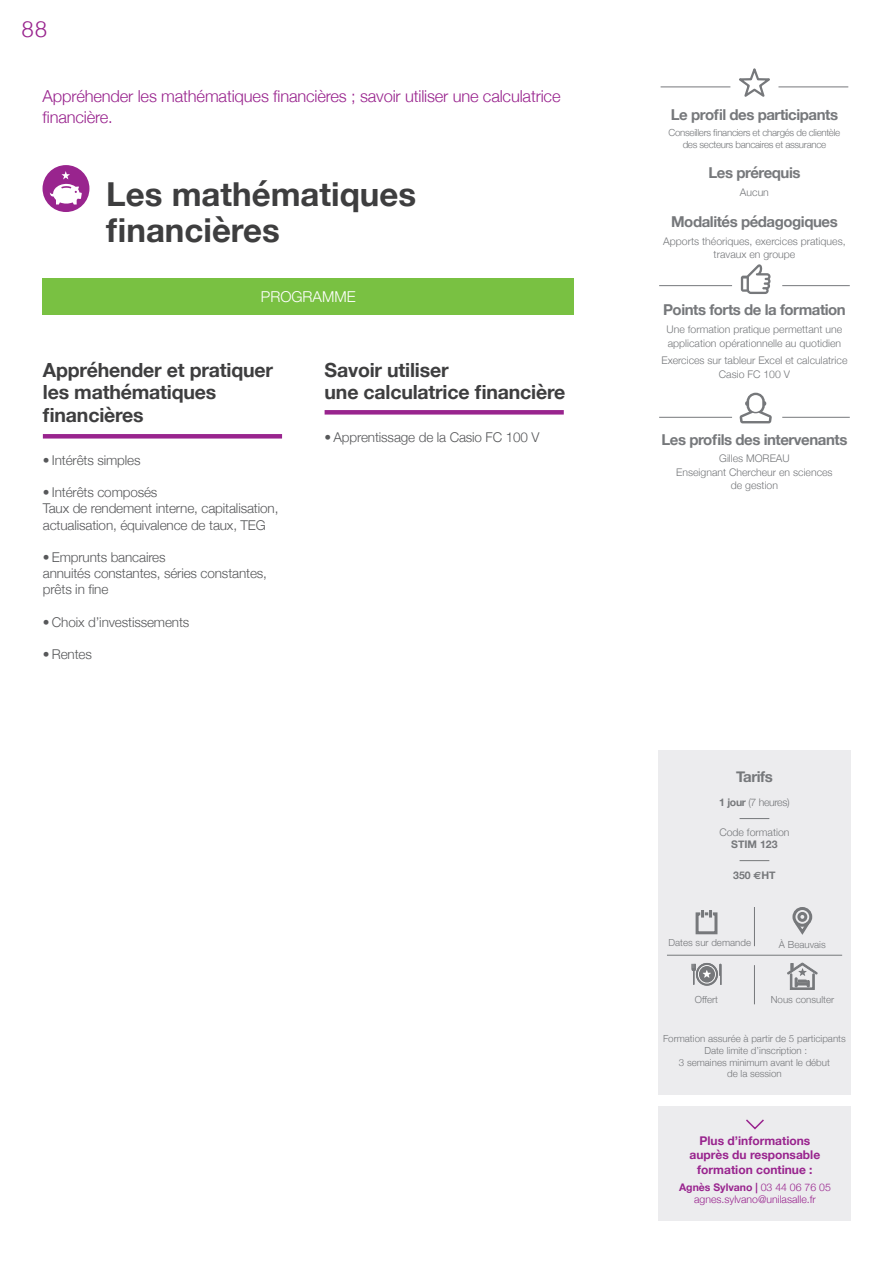
<style>
.page{position:relative;width:893px;height:1263px;background:#fff}
.page>*{position:absolute;margin:0;border:0;box-sizing:border-box;transform-origin:0 0}
.t1{font:700 33px/36px "Helvetica Neue";color:#3e3e3f}
.t2{font:300 22.5px "Helvetica";color:#99248e}
.t3{font:700 19.5px/22.5px "Helvetica Neue";letter-spacing:-.01em;color:#3e3e3f}
.t4{font:300 16.5px/21px "Helvetica Neue";letter-spacing:-.01em;color:#99248e}
.t5{font:700 15px "Helvetica Neue";letter-spacing:-.03em;color:#76787b}
.t6{font:300 15px "Helvetica Neue";color:#fff}
.t7{font:300 13.5px/16.2px "Helvetica Neue";letter-spacing:-.01em;color:#57585a}
.t8{font:700 12px/14.4px "Helvetica Neue";color:#99248e;text-align:center}
.t9{font:300 10.5px/13.5px "Helvetica Neue";color:#76787b;text-align:center}
.t10{font:300 10.5px/12.6px "Helvetica Neue";color:#99248e;text-align:center}
.t11{font:700 10.5px "Helvetica Neue";color:#76787b}
.t12{font:300 9.75px/11.7px "Helvetica Neue";color:#76787b;text-align:center}
.t13{font:300 9.75px/11.7px "Helvetica Neue";letter-spacing:-.03em;color:#76787b;text-align:center}
.s1{font-weight:700}
.s2{font-family:"Euro Sans"}
</style>
<div class="page">
<div style="left:43px;top:278px;width:531px;height:36px;background:#79c142"></div>
<hr style="left:659px;top:285px;width:73px;height:1px;background:#76787b">
<hr style="left:782px;top:285px;width:68px;height:1px;background:#76787b">
<svg style="left:741px;top:264px;width:29px;height:30px"></svg>
<hr style="left:659px;top:417px;width:73px;height:1px;background:#76787b">
<hr style="left:782px;top:417px;width:68px;height:1px;background:#76787b">
<svg style="left:739px;top:393px;width:33px;height:30px"></svg>
<div style="left:325px;top:410px;width:239px;height:5px;background:#99248e"></div>
<hr style="left:43px;top:434px;width:239px;height:4px;background:#99248e">
<hr style="left:661px;top:87px;width:69px;height:1px;background:#76787b">
<hr style="left:778px;top:87px;width:70px;height:1px;background:#76787b">
<svg style="left:739px;top:68px;width:31px;height:29px"></svg>
<div style="left:658px;top:750px;width:192px;height:345px;background:#ececee"></div>
<svg style="left:740px;top:818px;width:29px;height:1px"></svg>
<svg style="left:740px;top:860px;width:29px;height:1px"></svg>
<hr style="left:754px;top:965px;width:1px;height:39px;background:#76787b">
<hr style="left:667px;top:955px;width:175px;height:1px;background:#76787b">
<hr style="left:754px;top:907px;width:1px;height:39px;background:#76787b">
<svg style="left:787px;top:963px;width:31px;height:27px"></svg>
<svg style="left:692px;top:963px;width:29px;height:23px"></svg>
<svg style="left:695px;top:910px;width:23px;height:25px"></svg>
<div style="left:792px;top:907px;width:20px;height:20px;border:3px solid #76787b;border-radius:50%"></div>
<div style="left:797px;top:912px;width:10px;height:10px;border:3px solid #76787b;border-radius:50%"></div>
<svg style="left:792px;top:918px;width:20px;height:17px"></svg>
<div style="left:43px;top:165px;width:46px;height:47px;background:#99248e;border-radius:50%"></div>
<svg style="left:50px;top:171px;width:32px;height:33px"></svg>
<div style="left:659px;top:1106px;width:192px;height:114px;background:#ececee"></div>
<svg style="left:746px;top:1119px;width:18px;height:11px"></svg>
<h2 class="t2" style="left:21px;top:10px;width:27px">88</h2>
<h3 class="t4" style="left:43px;top:84px;width:520px">Appréhender les mathématiques financières ; savoir utiliser une calculatrice financière.</h3>
<h1 class="t1" style="left:106px;top:177px;width:311px">Les mathématiques financières</h1>
<h3 class="t6" style="left:261px;top:284px;width:96px">PROGRAMME</h3>
<h3 class="t3" style="left:43px;top:359px;width:232px">Appréhender et pratiquer les mathématiques financières</h3>
<p class="t7" style="left:43px;top:451px;width:99px">• Intérêts simples</p>
<p class="t7" style="left:43px;top:483px;width:237px">• Intérêts composés<br>Taux de rendement interne, capitalisation, actualisation, équivalence de taux, TEG</p>
<p class="t7" style="left:43px;top:548px;width:226px">• Emprunts bancaires<br>annuités constantes, séries constantes, prêts in fine</p>
<p class="t7" style="left:43px;top:613px;width:148px">• Choix d’investissements</p>
<p class="t7" style="left:43px;top:645px;width:51px">• Rentes</p>
<h3 class="t3" style="left:325px;top:359px;width:242px">Savoir utiliser<br>une calculatrice financière</h3>
<p class="t7" style="left:325px;top:428px;width:216px">• Apprentissage de la Casio FC 100 V</p>
<h3 class="t5" style="left:671px;top:103px;width:169px">Le profil des participants</h3>
<p class="t13" style="left:669px;top:126px;width:173px">Conseillers financiers et chargés de clientèle des secteurs bancaires et assurance</p>
<h3 class="t5" style="left:708px;top:161px;width:94px">Les prérequis</h3>
<p class="t9" style="left:740px;top:185px;width:30px">Aucun</p>
<h3 class="t5" style="left:671px;top:210px;width:168px">Modalités pédagogiques</h3>
<p class="t9" style="left:663px;top:233px;width:184px">Apports théoriques, exercices pratiques, travaux en groupe</p>
<h3 class="t5" style="left:663px;top:298px;width:184px">Points forts de la formation</h3>
<p class="t9" style="left:667px;top:322px;width:177px;text-align:left">Une formation pratique permettant une application opérationnelle au quotidien</p>
<p class="t9" style="left:661px;top:353px;width:187px">Exercices sur tableur Excel et calculatrice<br>Casio FC 100 V</p>
<h3 class="t5" style="left:661px;top:427px;width:187px">Les profils des intervenants</h3>
<p class="t9" style="left:676px;top:451px;width:158px">Gilles MOREAU<br>Enseignant Chercheur en sciences de gestion</p>
<h3 class="t5" style="left:736px;top:765px;width:38px">Tarifs</h3>
<p class="t9" style="left:719px;top:795px;width:72px"><span class="s1">1 jour</span> (7 heures)</p>
<p class="t9" style="left:719px;top:824px;width:72px">Code formation</p>
<p class="t11" style="left:731px;top:836px;width:48px">STIM 123</p>
<p class="t11" style="left:733px;top:867px;width:44px">350 <span class="s2">e</span>HT</p>
<p class="t12" style="left:668px;top:937px;width:84px">Dates sur demande</p>
<p class="t12" style="left:779px;top:938px;width:48px">À Beauvais</p>
<p class="t12" style="left:695px;top:993px;width:25px">Offert</p>
<p class="t12" style="left:771px;top:993px;width:65px">Nous consulter</p>
<p class="t12" style="left:663px;top:1032px;width:184px">Formation assurée à partir de 5 participants<br>Date limite d’inscription :<br>3 semaines minimum avant le début<br>de la session</p>
<p class="t8" style="left:690px;top:1134px;width:132px">Plus d’informations auprès du responsable formation continue :</p>
<p class="t10" style="left:679px;top:1180px;width:153px"><span class="s1">Agnès Sylvano |</span> 03 44 06 76 05 agnes.sylvano@unilasalle.fr</p>
</div>
